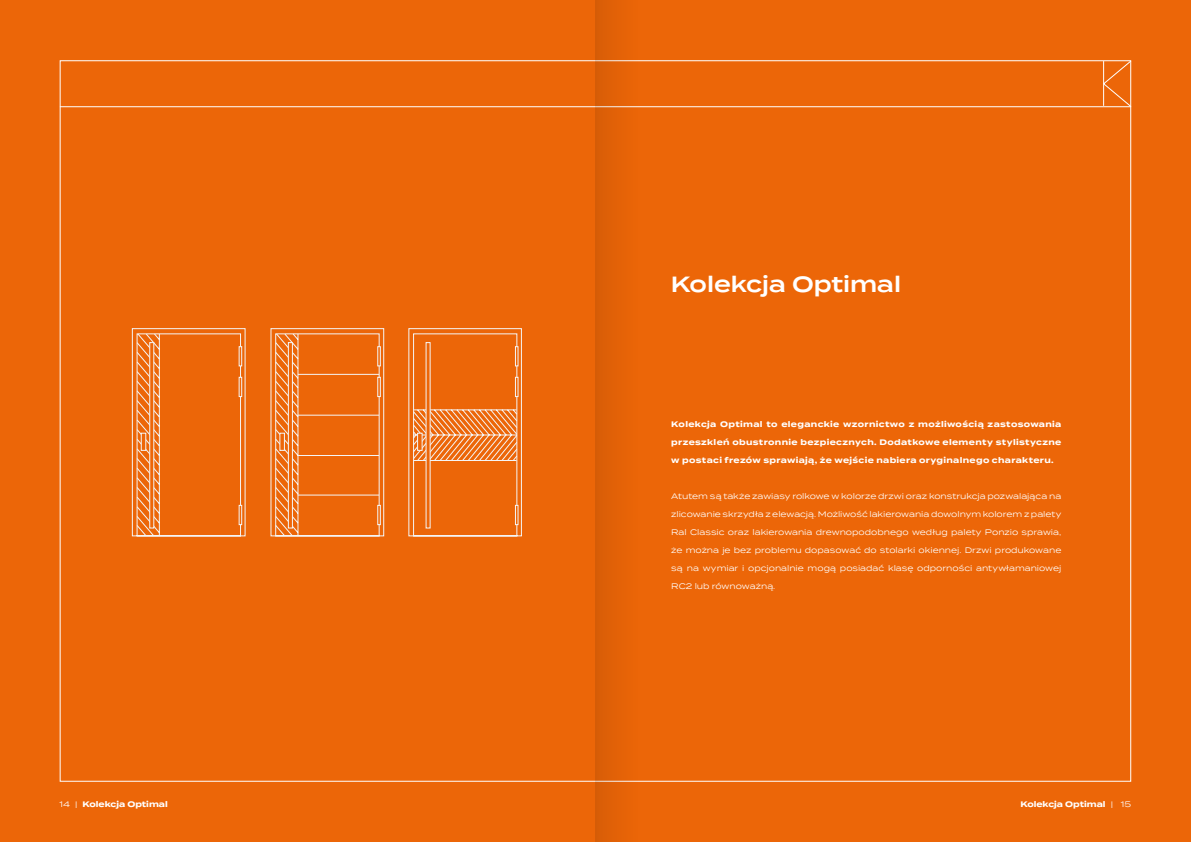
<style>
.page{position:relative;width:1191px;height:842px;background:#ec6608}
.page>*{position:absolute;margin:0;border:0;box-sizing:border-box;transform-origin:0 0}
.t1{font:600 22px "Termina";color:#fff}
.t2{font:8px "Termina";letter-spacing:-.005em;color:#fff}
.t3{font:700 8px "Termina";letter-spacing:.04em;color:#fff}
.t4{font:700 8px "Termina";color:#fff}
.s1{font-weight:400}
</style>
<div class="page">
<hr style="left:60px;top:106px;width:1071px;height:1px;background:#fff">
<svg style="left:1103px;top:60px;width:28px;height:47px"></svg>
<svg style="left:131px;top:328px;width:115px;height:209px"></svg>
<svg style="left:141px;top:433px;width:5px;height:18px"></svg>
<svg style="left:270px;top:328px;width:27px;height:209px"></svg>
<svg style="left:279px;top:433px;width:6px;height:18px"></svg>
<svg style="left:297px;top:328px;width:225px;height:209px"></svg>
<svg style="left:412px;top:342px;width:106px;height:187px"></svg>
<svg style="left:417px;top:433px;width:5px;height:18px"></svg>
<div style="left:596px;top:0;width:42px;height:842px;background:#e16107"></div>
<h1 class="t1" style="left:671px;top:268px;width:232px">Kolekcja Optimal</h1>
<p class="t3" style="left:671px;top:418px;width:391px">Kolekcja Optimal to eleganckie wzornictwo z możliwością zastosowania</p>
<p class="t3" style="left:671px;top:436px;width:391px">przeszkleń obustronnie bezpiecznych. Dodatkowe elementy stylistyczne</p>
<p class="t3" style="left:671px;top:454px;width:384px">w postaci frezów sprawiają, że wejście nabiera oryginalnego charakteru.</p>
<p class="t2" style="left:671px;top:490px;width:391px">Atutem są także zawiasy rolkowe w kolorze drzwi oraz konstrukcja pozwalająca na</p>
<p class="t2" style="left:671px;top:508px;width:391px">zlicowanie skrzydła z elewacją. Możliwość lakierowania dowolnym kolorem z palety</p>
<p class="t2" style="left:671px;top:526px;width:391px">Ral Classic oraz lakierowania drewnopodobnego według palety Ponzio sprawia,</p>
<p class="t2" style="left:671px;top:544px;width:391px">że można je bez problemu dopasować do stolarki okiennej. Drzwi produkowane</p>
<p class="t2" style="left:671px;top:562px;width:391px">są na wymiar i opcjonalnie mogą posiadać klasę odporności antywłamaniowej</p>
<p class="t2" style="left:671px;top:580px;width:106px">RC2 lub równoważną.</p>
<p class="t4" style="left:60px;top:798px;width:110px"><span class="s1">14 |</span> Kolekcja Optimal</p>
<p class="t4" style="left:1020px;top:798px;width:112px">Kolekcja Optimal <span class="s1">| 15</span></p>
</div>
